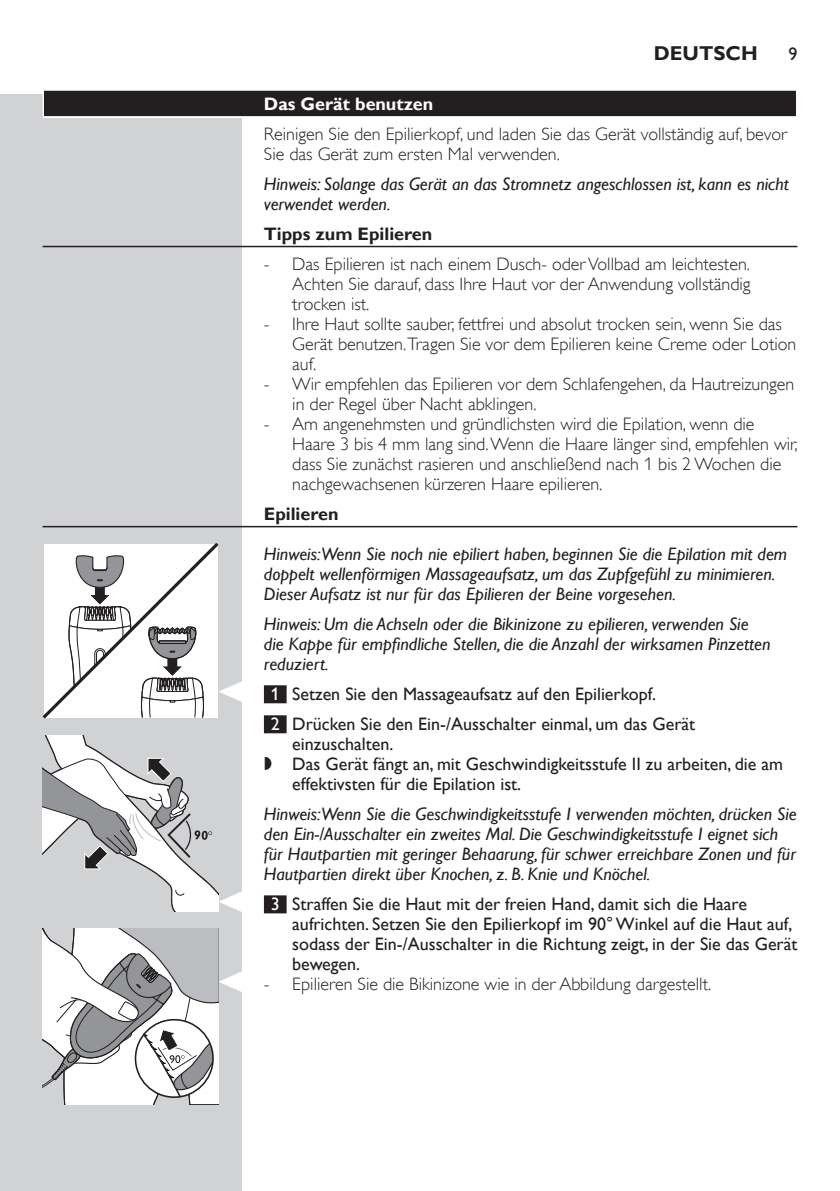
<style>
.page{position:relative;width:840px;height:1191px;background:#fff}
.page>*{position:absolute;margin:0;border:0;box-sizing:border-box;transform-origin:0 0}
.t1{font:700 20px "Gill Sans Alt One WGL";color:#231f20}
.t2{font:18px/20px "Gill Sans Alt One WGL Light";color:#231f20}
.t3{font:italic 18px/20px "Gill Sans Alt One WGL";color:#231f20}
.t4{font:18px/20px "Gill Sans Alt One WGL";color:#231f20}
.t5{font:700 18px "Gill Sans Alt One WGL";color:#231f20}
.t6{font:700 18px "Gill Sans Alt One WGL";color:#fff}
.s1{color:#fff}
.s2{font-family:"Philips Ll Font Plain"}
</style>
<div class="page">
<div style="left:0;top:95px;width:241px;height:1096px;background:#d1d2d4"></div>
<div style="left:43px;top:90px;width:754px;height:28px;background:#e5e4e4"></div>
<div style="left:44px;top:91px;width:751px;height:25px;background:#231f20"></div>
<hr style="left:43px;top:246px;width:754px;height:1px;background:#231f20">
<hr style="left:43px;top:526px;width:754px;height:1px;background:#231f20">
<div style="left:264px;top:685px;width:22px;height:18px;background:#231f20"></div>
<div style="left:264px;top:715px;width:22px;height:18px;background:#231f20"></div>
<div style="left:264px;top:895px;width:22px;height:18px;background:#231f20"></div>
<svg style="left:43px;top:543px;width:199px;height:175px"></svg>
<svg style="left:43px;top:735px;width:199px;height:178px"></svg>
<svg style="left:43px;top:928px;width:199px;height:176px"></svg>
<div style="left:135px;top:1019px;width:79px;height:79px;border:2px solid #231f20;border-radius:50%"></div>
<p class="t1" style="left:653px;top:45px;width:105px">DeutscH</p>
<p class="t4" style="left:788px;top:45px;width:10px">9</p>
<p class="t6" style="left:264px;top:97px;width:171px">Das Gerät benutzen</p>
<p class="t2" style="left:264px;top:125px;width:524px">Reinigen Sie den Epilierkopf, und laden Sie das Gerät vollständig auf, bevor<br>Sie das Gerät zum ersten Mal verwenden.</p>
<p class="t3" style="left:264px;top:175px;width:526px">Hinweis: Solange das Gerät an das Stromnetz angeschlossen ist, kann es nicht verwendet werden.</p>
<p class="t5" style="left:264px;top:227px;width:170px">tipps zum epilieren</p>
<p class="t2" style="left:292px;top:255px;width:459px;text-align:justify;text-indent:-28px">- Das Epilieren ist nach einem Dusch- oder Vollbad am leichtesten.<br>Achten Sie darauf, dass Ihre Haut vor der Anwendung vollständig trocken ist.</p>
<p class="t2" style="left:292px;top:315px;width:505px;text-indent:-28px">- Ihre Haut sollte sauber, fettfrei und absolut trocken sein, wenn Sie das<br>Gerät benutzen.Tragen Sie vor dem Epilieren keine Creme oder Lotion auf.</p>
<p class="t2" style="left:292px;top:375px;width:503px;text-indent:-28px">- Wir empfehlen das Epilieren vor dem Schlafengehen, da Hautreizungen in der Regel über Nacht abklingen.</p>
<p class="t2" style="left:292px;top:415px;width:506px;text-indent:-28px">- Am angenehmsten und gründlichsten wird die Epilation, wenn die Haare 3 bis 4 mm lang sind. Wenn die Haare länger sind, empfehlen wir, dass Sie zunächst rasieren und anschließend nach 1 bis 2 Wochen die nachgewachsenen kürzeren Haare epilieren.</p>
<p class="t5" style="left:264px;top:507px;width:76px">epilieren</p>
<p class="t3" style="left:264px;top:545px;width:524px">Hinweis:Wenn Sie noch nie epiliert haben, beginnen Sie die Epilation mit dem doppelt wellenförmigen Massageaufsatz, um das Zupfgefühl zu minimieren.<br>Dieser Aufsatz ist nur für das Epilieren der Beine vorgesehen.</p>
<p class="t3" style="left:264px;top:615px;width:508px">Hinweis: Um die Achseln oder die Bikinizone zu epilieren, verwenden Sie die Kappe für empfindliche Stellen, die die Anzahl der wirksamen Pinzetten reduziert.</p>
<p class="t4" style="left:270px;top:680px;width:425px;line-height:30px"><span class="s1">1</span> Setzen Sie den Massageaufsatz auf den Epilierkopf.<br><span class="s1">2</span> Drücken Sie den Ein-/Ausschalter einmal, um das Gerät</p>
<p class="t4" style="left:292px;top:735px;width:103px">einzuschalten.</p>
<p class="t4" style="left:264px;top:755px;width:520px"><span class="s2">,</span> Das Gerät fängt an, mit Geschwindigkeitsstufe II zu arbeiten, die am</p>
<p class="t4" style="left:292px;top:775px;width:230px">effektivsten für die Epilation ist.</p>
<p class="t3" style="left:264px;top:805px;width:534px">Hinweis:Wenn Sie die Geschwindigkeitsstufe I verwenden möchten, drücken Sie den Ein-/Ausschalter ein zweites Mal. Die Geschwindigkeitsstufe I eignet sich für Hautpartien mit geringer Behaarung, für schwer erreichbare Zonen und für Hautpartien direkt über Knochen, z. B. Knie und Knöchel.</p>
<p class="t4" style="left:292px;top:895px;width:506px;text-indent:-21px"><span class="s1">3</span> Straffen Sie die Haut mit der freien Hand, damit sich die Haare aufrichten. Setzen Sie den Epilierkopf im 90° Winkel auf die Haut auf, sodass der Ein-/Ausschalter in die Richtung zeigt, in der Sie das Gerät bewegen.</p>
<p class="t2" style="left:264px;top:975px;width:448px">- Epilieren Sie die Bikinizone wie in der Abbildung dargestellt.</p>
</div>
